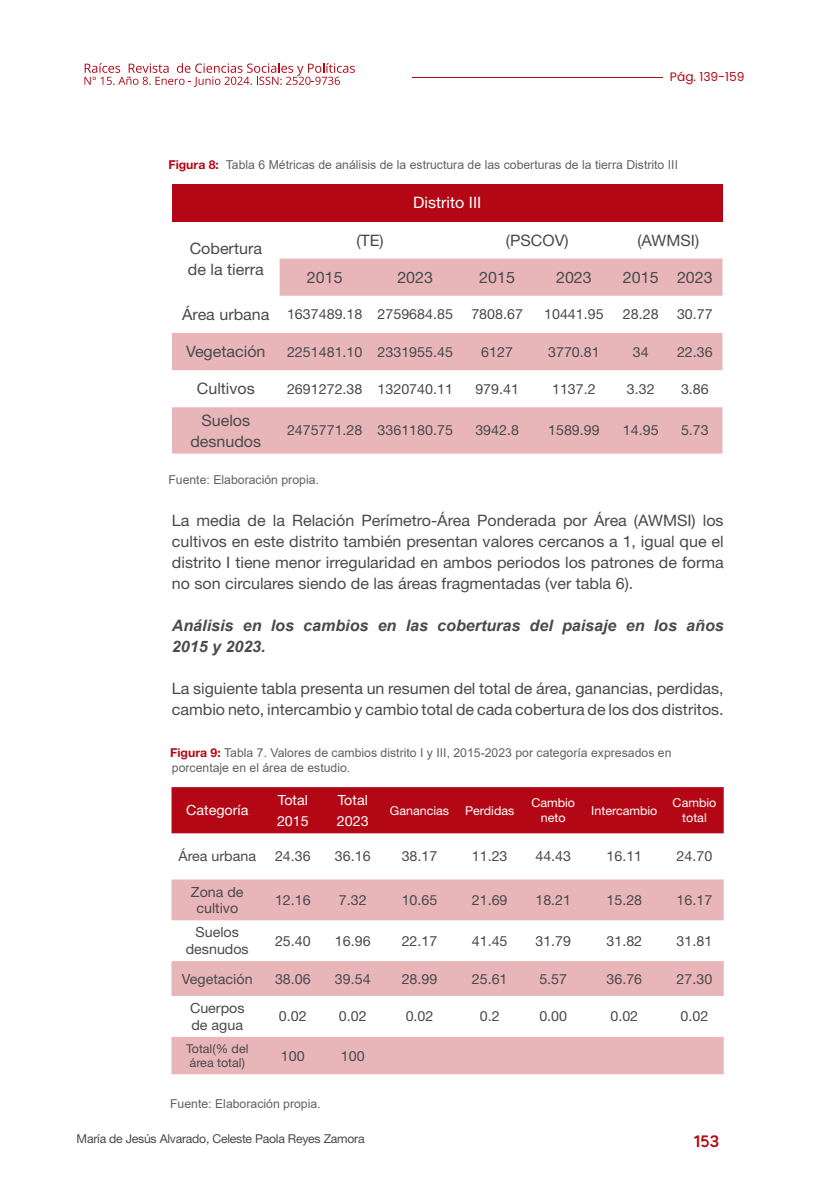
<style>
.page{position:relative;width:819px;height:1197px;background:#fff}
.page>*{position:absolute;margin:0;border:0;box-sizing:border-box;transform-origin:0 0}
.t1{font:500 17.5px "Human Sans";color:#b30715}
.Contenido_ofc{font:15.75px/21px "Helvetica Neue LT Std";color:#494a4c}
.Contenido_ofc-2{font:italic 700 15.75px/21px "Arial";color:#494a4c}
.Contenido_ofc-3{font:15.75px "Helvetica Neue LT Std";color:#fff}
.Contenido_ofc-4{font:14px/16.8px "Helvetica Neue LT Std";color:#494a4c;text-align:center}
.Contenido_ofc-5{font:14px/21px "Helvetica Neue LT Std";color:#fff}
.Titulos_de_figura{font:12.25px/14.7px "Arial";color:#616161}
.Contenido_ofc-6{font:12.25px/14.7px "Helvetica Neue LT Std";color:#fff;text-align:center}
.Contenido_ofc-7{font:12.25px "Helvetica Neue LT Std";letter-spacing:-.02em;color:#494a4c}
.Contenido_ofc-8{font:12.25px/14.7px "Helvetica Neue LT Std";color:#494a4c}
.t2{font:12.25px "Poppins";color:#b30715}
.s1{font-family:"Helvetica Neue LT Std";font-weight:700;color:#b30715}
</style>
<div class="page">
<hr style="left:412px;top:77px;width:250px;height:1px;background:#b30715">
<svg style="left:84px;top:63px;width:271px;height:24px"></svg>
<div style="left:172px;top:184px;width:550px;height:37px;background:#b30715"></div>
<svg style="left:172px;top:259px;width:550px;height:195px;fill:#e8b5b9"></svg>
<div style="left:171px;top:787px;width:552px;height:46px;background:#b30715"></div>
<svg style="left:171px;top:880px;width:552px;height:194px;fill:#e8b5b9"></svg>
<p class="t2" style="left:670px;top:69px;width:76px">Pág. 139-159</p>
<p class="Titulos_de_figura" style="left:168px;top:157px;width:511px"><span class="s1">Figura 8:</span> Tabla 6 Métricas de análisis de la estructura de las coberturas de la tierra Distrito III</p>
<p class="Contenido_ofc" style="left:188px;top:237px;width:77px">Cobertura de la tierra</p>
<p class="Contenido_ofc-3" style="left:413px;top:193px;width:70px">Distrito III</p>
<p class="Contenido_ofc" style="left:356px;top:229px;width:29px">(TE)</p>
<p class="Contenido_ofc" style="left:506px;top:229px;width:64px">(PSCOV)</p>
<p class="Contenido_ofc" style="left:637px;top:229px;width:63px">(AWMSI)</p>
<p class="Contenido_ofc" style="left:307px;top:266px;width:37px">2015</p>
<p class="Contenido_ofc" style="left:397px;top:266px;width:37px">2023</p>
<p class="Contenido_ofc" style="left:479px;top:266px;width:37px">2015</p>
<p class="Contenido_ofc" style="left:556px;top:266px;width:37px">2023</p>
<p class="Contenido_ofc" style="left:623px;top:266px;width:37px">2015</p>
<p class="Contenido_ofc" style="left:677px;top:266px;width:37px">2023</p>
<p class="Contenido_ofc" style="left:182px;top:304px;width:89px">Área urbana</p>
<p class="Contenido_ofc-4" style="left:287px;top:306px;width:77px">1637489.18</p>
<p class="Contenido_ofc-4" style="left:377px;top:306px;width:77px">2759684.85</p>
<p class="Contenido_ofc-4" style="left:471px;top:306px;width:53px">7808.67</p>
<p class="Contenido_ofc-4" style="left:544px;top:306px;width:61px">10441.95</p>
<p class="Contenido_ofc-4" style="left:623px;top:306px;width:37px">28.28</p>
<p class="Contenido_ofc-4" style="left:677px;top:306px;width:37px">30.77</p>
<p class="Contenido_ofc" style="left:186px;top:341px;width:81px">Vegetación</p>
<p class="Contenido_ofc-4" style="left:287px;top:343px;width:77px">2251481.10</p>
<p class="Contenido_ofc-4" style="left:377px;top:343px;width:77px">2331955.45</p>
<p class="Contenido_ofc-4" style="left:481px;top:343px;width:33px">6127</p>
<p class="Contenido_ofc-4" style="left:548px;top:343px;width:53px">3770.81</p>
<p class="Contenido_ofc-4" style="left:633px;top:343px;width:17px">34</p>
<p class="Contenido_ofc-4" style="left:677px;top:343px;width:37px">22.36</p>
<p class="Contenido_ofc" style="left:197px;top:378px;width:60px">Cultivos</p>
<p class="Contenido_ofc-4" style="left:287px;top:380px;width:77px">2691272.38</p>
<p class="Contenido_ofc-4" style="left:377px;top:380px;width:77px">1320740.11</p>
<p class="Contenido_ofc-4" style="left:475px;top:380px;width:45px">979.41</p>
<p class="Contenido_ofc-4" style="left:552px;top:380px;width:45px">1137.2</p>
<p class="Contenido_ofc-4" style="left:627px;top:380px;width:29px">3.32</p>
<p class="Contenido_ofc-4" style="left:681px;top:380px;width:29px">3.86</p>
<p class="Contenido_ofc" style="left:190px;top:409px;width:72px;text-align:center">Suelos desnudos</p>
<p class="Contenido_ofc-4" style="left:287px;top:422px;width:77px">2475771.28</p>
<p class="Contenido_ofc-4" style="left:377px;top:422px;width:77px">3361180.75</p>
<p class="Contenido_ofc-4" style="left:475px;top:422px;width:45px">3942.8</p>
<p class="Contenido_ofc-4" style="left:548px;top:422px;width:53px">1589.99</p>
<p class="Contenido_ofc-4" style="left:623px;top:422px;width:37px">14.95</p>
<p class="Contenido_ofc-4" style="left:681px;top:422px;width:29px">5.73</p>
<p class="Titulos_de_figura" style="left:168px;top:472px;width:152px">Fuente: Elaboración propia.</p>
<p class="Contenido_ofc" style="left:172px;top:510px;width:553px;text-align:justify">La media de la Relación Perímetro-Área Ponderada por Área (AWMSI) los cultivos en este distrito también presentan valores cercanos a 1, igual que el distrito I tiene menor irregularidad en ambos periodos los patrones de forma no son circulares siendo de las áreas fragmentadas (ver tabla 6).</p>
<p class="Contenido_ofc-2" style="left:172px;top:616px;width:553px">Análisis en los cambios en las coberturas del paisaje en los años<br>2015 y 2023.</p>
<p class="Contenido_ofc" style="left:172px;top:678px;width:553px">La siguiente tabla presenta un resumen del total de área, ganancias, perdidas, cambio neto, intercambio y cambio total de cada cobertura de los dos distritos.</p>
<p class="Titulos_de_figura" style="left:170px;top:745px;width:503px"><span class="s1">Figura 9:</span> Tabla 7. Valores de cambios distrito I y III, 2015-2023 por categoría expresados en porcentaje en el área de estudio.</p>
<p class="Contenido_ofc-5" style="left:186px;top:800px;width:64px">Categoría</p>
<p class="Contenido_ofc-5" style="left:277px;top:789px;width:33px">Total<br>2015</p>
<p class="Contenido_ofc-5" style="left:337px;top:789px;width:33px">Total<br>2023</p>
<p class="Contenido_ofc-6" style="left:390px;top:803px;width:61px">Ganancias</p>
<p class="Contenido_ofc-6" style="left:465px;top:803px;width:51px">Perdidas</p>
<p class="Contenido_ofc-6" style="left:531px;top:795px;width:45px">Cambio neto</p>
<p class="Contenido_ofc-6" style="left:591px;top:803px;width:68px">Intercambio</p>
<p class="Contenido_ofc-6" style="left:672px;top:795px;width:45px">Cambio total</p>
<p class="Contenido_ofc-4" style="left:178px;top:848px;width:79px">Área urbana</p>
<p class="Contenido_ofc-4" style="left:275px;top:848px;width:37px">24.36</p>
<p class="Contenido_ofc-4" style="left:335px;top:848px;width:37px">36.16</p>
<p class="Contenido_ofc-4" style="left:402px;top:848px;width:37px">38.17</p>
<p class="Contenido_ofc-4" style="left:472px;top:848px;width:37px">11.23</p>
<p class="Contenido_ofc-4" style="left:535px;top:848px;width:37px">44.43</p>
<p class="Contenido_ofc-4" style="left:606px;top:848px;width:37px">16.11</p>
<p class="Contenido_ofc-4" style="left:676px;top:848px;width:37px">24.70</p>
<p class="Contenido_ofc-4" style="left:191px;top:883px;width:54px">Zona de cultivo</p>
<p class="Contenido_ofc-4" style="left:275px;top:891px;width:37px">12.16</p>
<p class="Contenido_ofc-4" style="left:339px;top:891px;width:29px">7.32</p>
<p class="Contenido_ofc-4" style="left:402px;top:891px;width:37px">10.65</p>
<p class="Contenido_ofc-4" style="left:472px;top:891px;width:37px">21.69</p>
<p class="Contenido_ofc-4" style="left:535px;top:891px;width:37px">18.21</p>
<p class="Contenido_ofc-4" style="left:606px;top:891px;width:37px">15.28</p>
<p class="Contenido_ofc-4" style="left:676px;top:891px;width:37px">16.17</p>
<p class="Contenido_ofc-4" style="left:186px;top:924px;width:64px">Suelos desnudos</p>
<p class="Contenido_ofc-4" style="left:275px;top:932px;width:37px">25.40</p>
<p class="Contenido_ofc-4" style="left:335px;top:932px;width:37px">16.96</p>
<p class="Contenido_ofc-4" style="left:402px;top:932px;width:37px">22.17</p>
<p class="Contenido_ofc-4" style="left:472px;top:932px;width:37px">41.45</p>
<p class="Contenido_ofc-4" style="left:535px;top:932px;width:37px">31.79</p>
<p class="Contenido_ofc-4" style="left:606px;top:932px;width:37px">31.82</p>
<p class="Contenido_ofc-4" style="left:676px;top:932px;width:37px">31.81</p>
<p class="Contenido_ofc-4" style="left:182px;top:970px;width:72px">Vegetación</p>
<p class="Contenido_ofc-4" style="left:275px;top:970px;width:37px">38.06</p>
<p class="Contenido_ofc-4" style="left:335px;top:970px;width:37px">39.54</p>
<p class="Contenido_ofc-4" style="left:402px;top:970px;width:37px">28.99</p>
<p class="Contenido_ofc-4" style="left:472px;top:970px;width:37px">25.61</p>
<p class="Contenido_ofc-4" style="left:539px;top:970px;width:29px">5.57</p>
<p class="Contenido_ofc-4" style="left:606px;top:970px;width:37px">36.76</p>
<p class="Contenido_ofc-4" style="left:676px;top:970px;width:37px">27.30</p>
<p class="Contenido_ofc-4" style="left:190px;top:999px;width:56px">Cuerpos</p>
<p class="Contenido_ofc-4" style="left:191px;top:1016px;width:53px">de agua</p>
<p class="Contenido_ofc-4" style="left:279px;top:1008px;width:29px">0.02</p>
<p class="Contenido_ofc-4" style="left:339px;top:1008px;width:29px">0.02</p>
<p class="Contenido_ofc-4" style="left:405px;top:1008px;width:29px">0.02</p>
<p class="Contenido_ofc-4" style="left:480px;top:1008px;width:21px">0.2</p>
<p class="Contenido_ofc-4" style="left:539px;top:1008px;width:29px">0.00</p>
<p class="Contenido_ofc-4" style="left:610px;top:1008px;width:29px">0.02</p>
<p class="Contenido_ofc-4" style="left:680px;top:1008px;width:29px">0.02</p>
<p class="Contenido_ofc-8" style="left:186px;top:1041px;width:64px">Total(% del área total)</p>
<p class="Contenido_ofc-4" style="left:281px;top:1047px;width:25px">100</p>
<p class="Contenido_ofc-4" style="left:341px;top:1047px;width:25px">100</p>
<p class="Titulos_de_figura" style="left:170px;top:1096px;width:152px">Fuente: Elaboración propia.</p>
<p class="Contenido_ofc-7" style="left:77px;top:1131px;width:289px">María de Jesús Alvarado, Celeste Paola Reyes Zamora</p>
<p class="t1" style="left:693px;top:1131px;width:27px">153</p>
</div>
